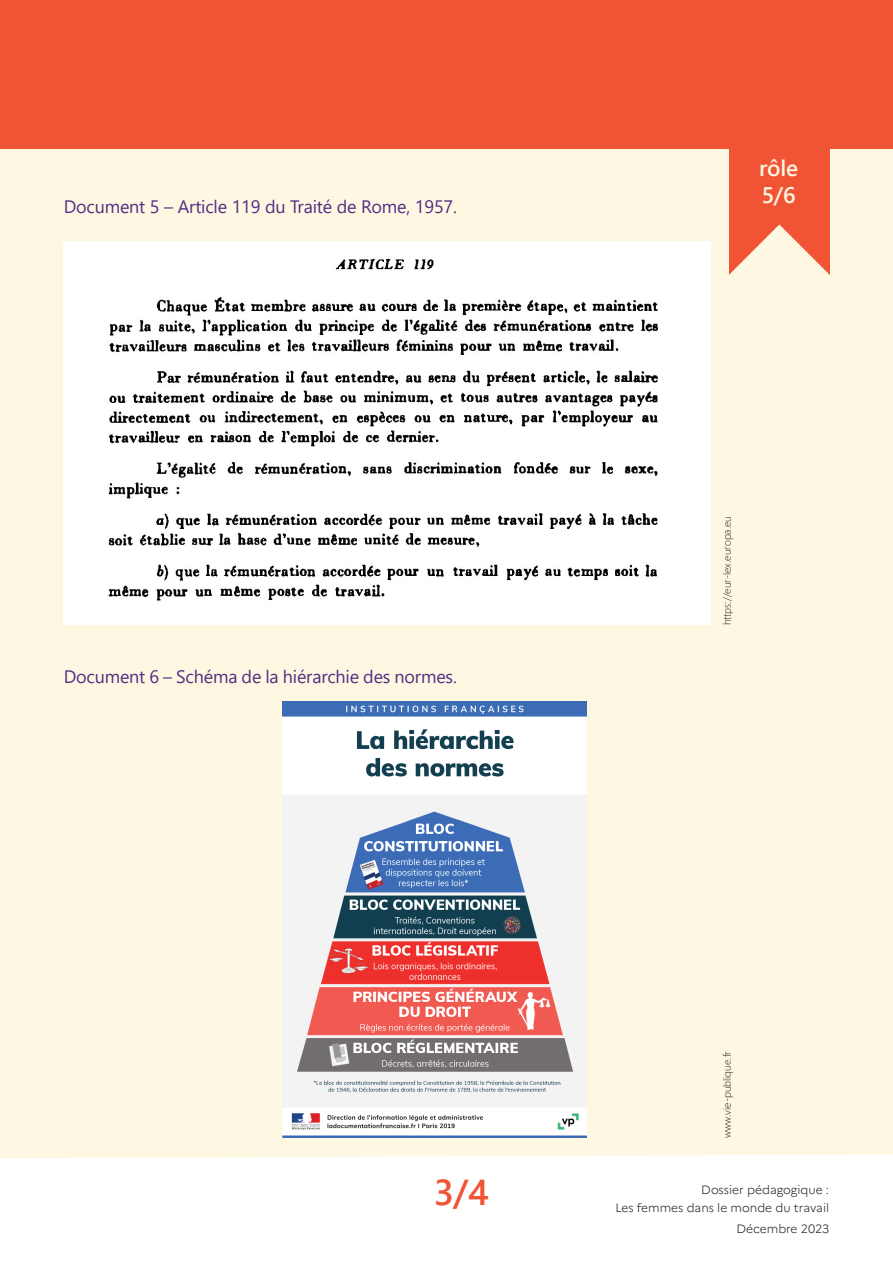
<style>
.page{position:relative;width:893px;height:1263px;background:#fff}
.page>*{position:absolute;margin:0;border:0;box-sizing:border-box;transform-origin:0 0}
.t1{font:700 36px "Yu Gothic UI";color:#f05434}
.t2{font:700 22.5px/27px "Yu Gothic UI";color:#fef7e2}
.t3{font:18px "Yu Gothic UI";letter-spacing:-.01em;color:#522f83}
.t4{font:300 12px/18px "Marianne";color:#231f20;text-align:right}
.t5{font:300 10.5px "Yu Gothic UI";color:#231f20}
</style>
<div class="page">
<div style="left:0;top:149px;width:893px;height:1009px;background:#fef7e2"></div>
<div style="left:0;top:0;width:893px;height:149px;background:#f05434"></div>
<div style="left:729px;top:147px;width:100px;height:129px;background:#f05434"></div>
<svg style="left:723px;top:224px;width:112px;height:112px"></svg>
<img style="left:64px;top:242px;width:646px;height:383px">
<img style="left:283px;top:702px;width:304px;height:436px">
<p class="t3" style="left:64px;top:189px;width:395px">Document 5 – Article 119 du Traité de Rome, 1957.</p>
<p class="t3" style="left:64px;top:660px;width:395px">Document 6 – Schéma de la hiérarchie des normes.</p>
<p class="t2" style="left:759px;top:155px;width:40px">rôle<br>5/6</p>
<p class="t5" style="left:717px;top:625px;width:111px;rotate:-90deg">https://eur-lex.europa.eu</p>
<h1 class="t1" style="left:434px;top:1171px;width:56px">3/4</h1>
<p class="t5" style="left:717px;top:1138px;width:88px;rotate:-90deg">www.vie-publique.fr</p>
<p class="t4" style="left:615px;top:1179px;width:215px">Dossier pédagogique :<br>Les femmes dans le monde du travail</p>
<p class="t4" style="left:736px;top:1219px;width:94px">Décembre 2023</p>
</div>
